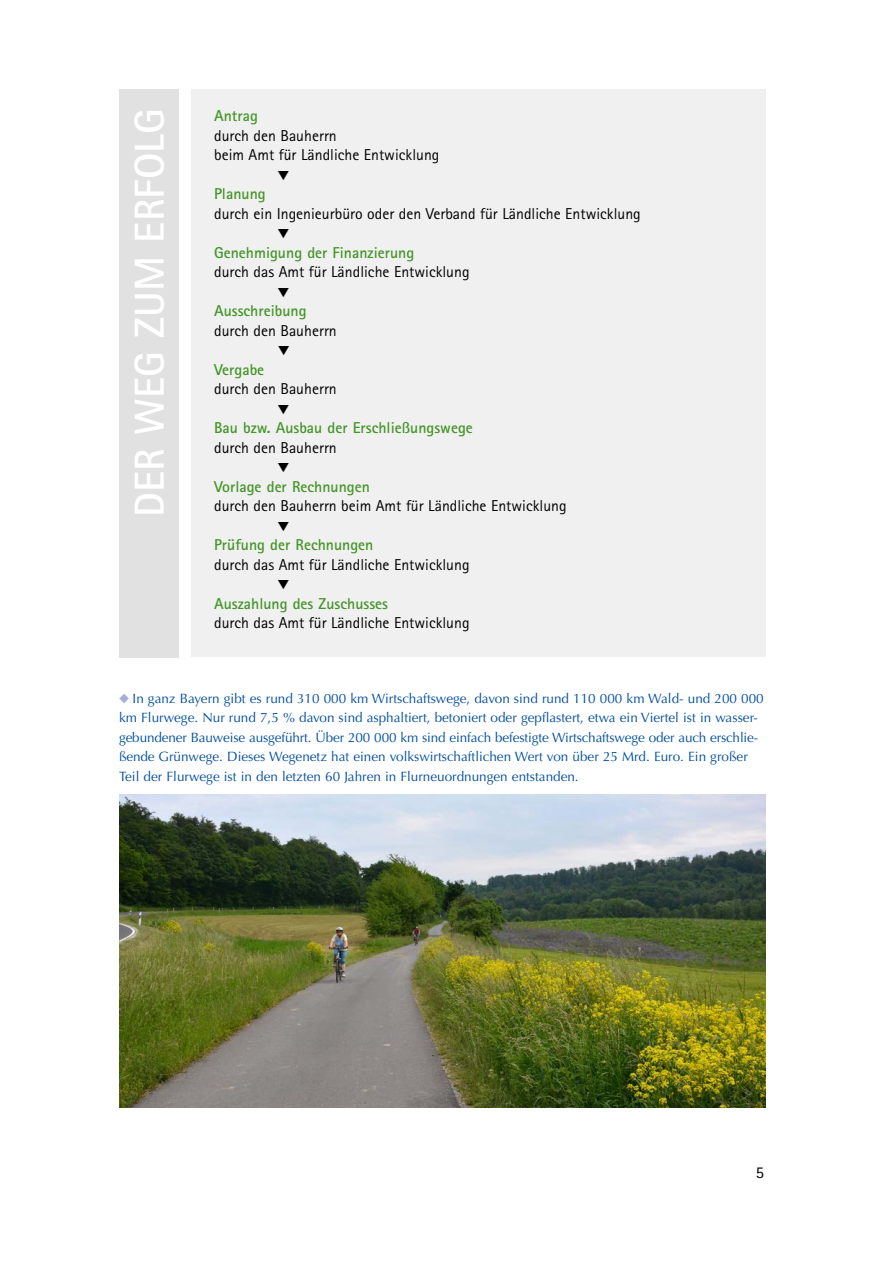
<style>
.page{position:relative;width:893px;height:1263px;background:#fff}
.page>*{position:absolute;margin:0;border:0;box-sizing:border-box;transform-origin:0 0}
.t1{font:700 42px "Rotis Sans Serif Pro";color:#fff}
.t2{font:16.5px "Rotis Sans Serif Pro";color:#000}
.Tab_copy{font:15.75px "Rotis Sans Serif Pro";color:#000}
.Tab_head{font:700 15.75px "Rotis Sans Serif Pro";color:#449528}
.BU{font:13.5px/19.5px "Optima LT Std";color:#004e9e}
</style>
<div class="page">
<div style="left:119px;top:89px;width:60px;height:569px;background:#e1e1e1"></div>
<div style="left:191px;top:89px;width:574px;height:568px;background:#f0f0f0"></div>
<img style="left:119px;top:794px;width:646px;height:314px">
<h3 class="t1" style="left:123px;top:517px;width:410px;rotate:-90deg">DER WEG ZUM ERFOLG</h3>
<p class="Tab_head" style="left:214px;top:106px;width:45px">Antrag</p>
<p class="Tab_copy" style="left:214px;top:126px;width:124px">durch den Bauherrn</p>
<p class="Tab_copy" style="left:214px;top:146px;width:227px">beim Amt für Ländliche Entwicklung</p>
<p class="Tab_head" style="left:214px;top:184px;width:53px">Planung</p>
<p class="Tab_copy" style="left:214px;top:204px;width:428px">durch ein Ingenieurbüro oder den Verband für Ländliche Entwicklung</p>
<p class="Tab_head" style="left:214px;top:242px;width:202px">Genehmigung der Finanzierung</p>
<p class="Tab_copy" style="left:214px;top:263px;width:257px">durch das Amt für Ländliche Entwicklung</p>
<p class="Tab_head" style="left:214px;top:301px;width:94px">Ausschreibung</p>
<p class="Tab_copy" style="left:214px;top:321px;width:124px">durch den Bauherrn</p>
<p class="Tab_head" style="left:214px;top:359px;width:52px">Vergabe</p>
<p class="Tab_copy" style="left:214px;top:380px;width:124px">durch den Bauherrn</p>
<p class="Tab_head" style="left:214px;top:418px;width:260px">Bau bzw. Ausbau der Erschließungswege</p>
<p class="Tab_copy" style="left:214px;top:438px;width:124px">durch den Bauherrn</p>
<p class="Tab_head" style="left:214px;top:476px;width:157px">Vorlage der Rechnungen</p>
<p class="Tab_copy" style="left:214px;top:497px;width:354px">durch den Bauherrn beim Amt für Ländliche Entwicklung</p>
<p class="Tab_head" style="left:214px;top:535px;width:161px">Prüfung der Rechnungen</p>
<p class="Tab_copy" style="left:214px;top:555px;width:257px">durch das Amt für Ländliche Entwicklung</p>
<p class="Tab_head" style="left:214px;top:593px;width:175px">Auszahlung des Zuschusses</p>
<p class="Tab_copy" style="left:214px;top:614px;width:257px">durch das Amt für Ländliche Entwicklung</p>
<p class="BU" style="left:119px;top:688px;width:646px;text-indent:14px">In ganz Bayern gibt es rund 310 000 km Wirtschaftswege, davon sind rund 110 000 km Wald- und 200 000 km Flurwege. Nur rund 7,5 % davon sind asphaltiert, betoniert oder gepflastert, etwa ein Viertel ist in wasser&shy;gebundener Bauweise ausgeführt. Über 200 000 km sind einfach befestigte Wirtschaftswege oder auch erschlie&shy;ßende Grünwege. Dieses Wegenetz hat einen volkswirtschaftlichen Wert von über 25 Mrd. Euro. Ein großer Teil der Flurwege ist in den letzten 60 Jahren in Flurneuordnungen entstanden.</p>
<p class="t2" style="left:756px;top:1163px;width:10px">5</p>
</div>
